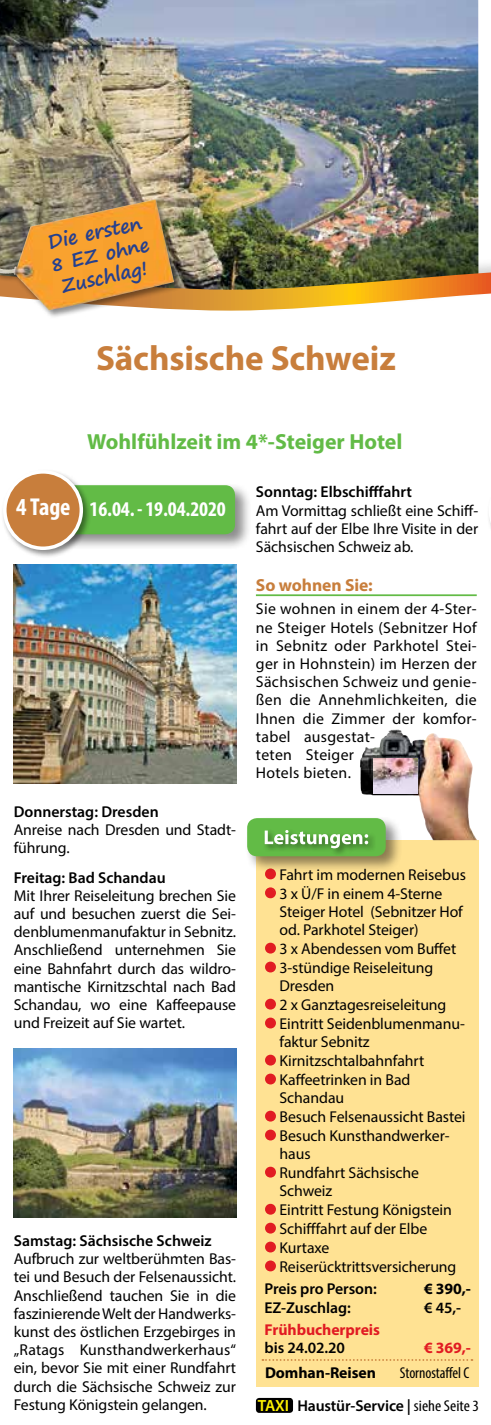
<style>
.page{position:relative;width:491px;height:1425px;background:#fff}
.page>*{position:absolute;margin:0;border:0;box-sizing:border-box;transform-origin:0 0}
.t1{font:700 35px "Myriad Pro";letter-spacing:-.005em;color:#c87e3c}
.t2{font:700 21.88px "Myriad Pro";color:#62bb46}
.t3{font:700 condensed 21px "Myriad Pro";letter-spacing:-.005em;color:#fff}
.t4{font:700 19.25px/22.8px "Segoe Print";color:#25408f;text-align:center}
.t5{font:700 17.5px "Myriad Pro";letter-spacing:-.005em;color:#c87e3c}
.t6{font:15.75px/18.2px "Myriad Pro";letter-spacing:-.005em;color:#000}
.t7{font:15.75px/18.2px "Myriad Pro";letter-spacing:.02em;color:#000}
.t8{font:600 15.75px "Myriad Pro";color:#000}
.t9{font:700 15.75px "Myriad Pro";letter-spacing:-.005em;color:#e11b22}
.t10{font:700 15.75px "Myriad Pro";letter-spacing:-.005em;color:#000}
.t11{font:condensed 15.75px "Myriad Pro";letter-spacing:-.005em;color:#000}
.s1{font-size:24.5px}
.s2{color:#e11b22}
.s3{font-weight:600}
.s4{font-size:16.28px;color:#fff200}
.s5{font-weight:400;font-stretch:condensed}
</style>
<div class="page">
<div style="left:256px;top:1398px;width:37px;height:15px;background:#000;border-radius:3px"></div>
<img style="left:0;top:0;width:478px;height:250px">
<img style="left:182px;top:250px;width:308px;height:61px">
<div style="left:256px;top:840px;width:222px;height:547px;background:#ffe293"></div>
<svg style="left:262px;top:1359px;width:210px;height:2px"></svg>
<div style="left:244px;top:816px;width:158px;height:57px;background:#000;opacity:.45"></div>
<div style="left:247px;top:818px;width:138px;height:38px;background:#62bb46;border-radius:10px"></div>
<div style="left:262px;top:829px;width:114px;height:28px;background:#000;opacity:.45"></div>
<svg style="left:264px;top:830px;width:104px;height:18px"></svg>
<div style="left:12px;top:483px;width:239px;height:68px;background:#000;opacity:.45"></div>
<div style="left:14px;top:485px;width:221px;height:49px;background:#62bb46;border-radius:10px"></div>
<div style="left:1px;top:468px;width:91px;height:91px;background:#000;opacity:.45"></div>
<div style="left:5px;top:472px;width:76px;height:76px;background:#c87e3c;border-radius:50%"></div>
<div style="left:3px;top:470px;width:80px;height:80px;border:4px solid #fff;border-radius:50%"></div>
<div style="left:0;top:198px;width:182px;height:121px;background:#000;opacity:.45"></div>
<img style="left:0;top:200px;width:153px;height:70px">
<hr style="left:256px;top:594px;width:220px;height:2px;background:#62bb46">
<img style="left:14px;top:1048px;width:222px;height:170px">
<img style="left:14px;top:564px;width:222px;height:220px">
<img style="left:359px;top:730px;width:118px;height:110px">
<img style="left:373px;top:759px;width:44px;height:34px">
<svg style="left:264px;top:867px;width:28px;height:32px"></svg>
<svg style="left:265px;top:942px;width:11px;height:31px"></svg>
<svg style="left:265px;top:998px;width:11px;height:31px"></svg>
<svg style="left:265px;top:1054px;width:11px;height:31px"></svg>
<svg style="left:265px;top:1110px;width:11px;height:31px"></svg>
<svg style="left:265px;top:1166px;width:11px;height:12px"></svg>
<svg style="left:265px;top:1203px;width:11px;height:12px"></svg>
<svg style="left:265px;top:1222px;width:11px;height:50px"></svg>
<p class="t4" style="left:43px;top:231px;width:102px;rotate:-12deg">Die ersten<br>8 EZ ohne<br>Zuschlag!</p>
<h1 class="t1" style="left:96px;top:335px;width:301px">Sächsische Schweiz</h1>
<h2 class="t2" style="left:87px;top:427px;width:316px">Wohlfühlzeit im 4*-Steiger Hotel</h2>
<h3 class="t3" style="left:16px;top:496px;width:211px"><span class="s1">4 Tage</span> 16.04. - 19.04.2020</h3>
<p class="t8" style="left:14px;top:801px;width:146px">Donnerstag: Dresden</p>
<p class="t6" style="left:14px;top:820px;width:223px">Anreise nach Dresden und Stadt&shy;führung.</p>
<p class="t8" style="left:14px;top:867px;width:153px">Freitag: Bad Schandau</p>
<p class="t6" style="left:14px;top:886px;width:224px;text-align:justify">Mit Ihrer Reiseleitung brechen Sie auf und besuchen zuerst die Sei&shy;denblumenmanufaktur in Sebnitz.<br>Anschließend unternehmen Sie eine Bahnfahrt durch das wildro&shy;mantische Kirnitzschtal nach Bad Schandau, wo eine Kaffeepause und Freizeit auf Sie wartet.</p>
<p class="t8" style="left:14px;top:1231px;width:199px">Samstag: Sächsische Schweiz</p>
<p class="t6" style="left:14px;top:1250px;width:224px;text-align:justify">Aufbruch zur weltberühmten Bas&shy;tei und Besuch der Felsenaussicht.<br>Anschließend tauchen Sie in die faszinierende Welt der Handwerks&shy;kunst des östlichen Erzgebirges in „Ratags Kunsthandwerkerhaus“ ein, bevor Sie mit einer Rundfahrt durch die Sächsische Schweiz zur Festung Königstein gelangen.</p>
<p class="t8" style="left:256px;top:482px;width:157px">Sonntag: Elbschifffahrt</p>
<p class="t6" style="left:256px;top:501px;width:223px;text-align:justify">Am Vormittag schließt eine Schiff&shy;fahrt auf der Elbe Ihre Visite in der Sächsischen Schweiz ab.</p>
<p class="t5" style="left:256px;top:574px;width:118px">So wohnen Sie:</p>
<p class="t7" style="left:256px;top:600px;width:222px">Sie wohnen in einem der 4-Ster&shy;ne Steiger Hotels (Sebnitzer Hof in Sebnitz oder Parkhotel Stei&shy;ger in Hohnstein) im Herzen der<br>Sächsischen Schweiz und genie&shy;ßen die Annehmlichkeiten, die<br>Ihnen die Zimmer der komfor&shy;tabel ausgestat-<br>teten Steiger<br>Hotels bieten.</p>
<p class="t6" style="left:264px;top:865px;width:203px"><span class="s2">●</span> Fahrt im modernen Reisebus</p>
<p class="t6" style="left:279px;top:884px;width:185px;text-indent:-15px"><span class="s2">●</span> 3 x Ü/F in einem 4-Sterne<br>Steiger Hotel (Sebnitzer Hof od. Parkhotel Steiger)</p>
<p class="t6" style="left:264px;top:939px;width:193px"><span class="s2">●</span> 3 x Abendessen vom Buffet</p>
<p class="t6" style="left:279px;top:958px;width:155px;text-indent:-15px"><span class="s2">●</span> 3-stündige Reiseleitung<br>Dresden</p>
<p class="t6" style="left:264px;top:995px;width:183px"><span class="s2">●</span> 2 x Ganztagesreiseleitung</p>
<p class="t6" style="left:279px;top:1014px;width:187px;text-indent:-15px"><span class="s2">●</span> Eintritt Seidenblumenmanu&shy;faktur Sebnitz</p>
<p class="t6" style="left:264px;top:1051px;width:161px"><span class="s2">●</span> Kirnitzschtalbahnfahrt</p>
<p class="t6" style="left:279px;top:1070px;width:132px;text-indent:-15px"><span class="s2">●</span> Kaffeetrinken in Bad<br>Schandau</p>
<p class="t6" style="left:264px;top:1107px;width:202px"><span class="s2">●</span> Besuch Felsenaussicht Bastei</p>
<p class="t6" style="left:279px;top:1126px;width:171px;text-indent:-15px"><span class="s2">●</span> Besuch Kunsthandwerker&shy;haus</p>
<p class="t6" style="left:279px;top:1163px;width:141px;text-indent:-15px"><span class="s2">●</span> Rundfahrt Sächsische<br>Schweiz</p>
<p class="t6" style="left:264px;top:1200px;width:188px"><span class="s2">●</span> Eintritt Festung Königstein</p>
<p class="t6" style="left:264px;top:1219px;width:164px"><span class="s2">●</span> Schifffahrt auf der Elbe</p>
<p class="t6" style="left:264px;top:1238px;width:66px"><span class="s2">●</span> Kurtaxe</p>
<p class="t6" style="left:264px;top:1255px;width:193px;line-height:22.8px"><span class="s2">●</span> Reiserücktrittsversicherung<br><span class="s3">Preis pro Person:</span></p>
<p class="t10" style="left:423px;top:1279px;width:48px">€ 390,-</p>
<p class="t8" style="left:264px;top:1297px;width:88px">EZ-Zuschlag:</p>
<p class="t8" style="left:423px;top:1297px;width:38px">€ 45,-</p>
<p class="t9" style="left:264px;top:1320px;width:117px">Frühbucherpreis</p>
<p class="t8" style="left:264px;top:1337px;width:82px">bis 24.02.20</p>
<p class="t9" style="left:423px;top:1337px;width:48px">€ 369,-</p>
<p class="t10" style="left:265px;top:1362px;width:112px">Domhan-Reisen</p>
<p class="t11" style="left:399px;top:1363px;width:71px">Stornostaffel C</p>
<p class="t8" style="left:258px;top:1396px;width:222px"><span class="s4">TAXI</span> Haustür-Service | <span class="s5">siehe Seite 3</span></p>
</div>
